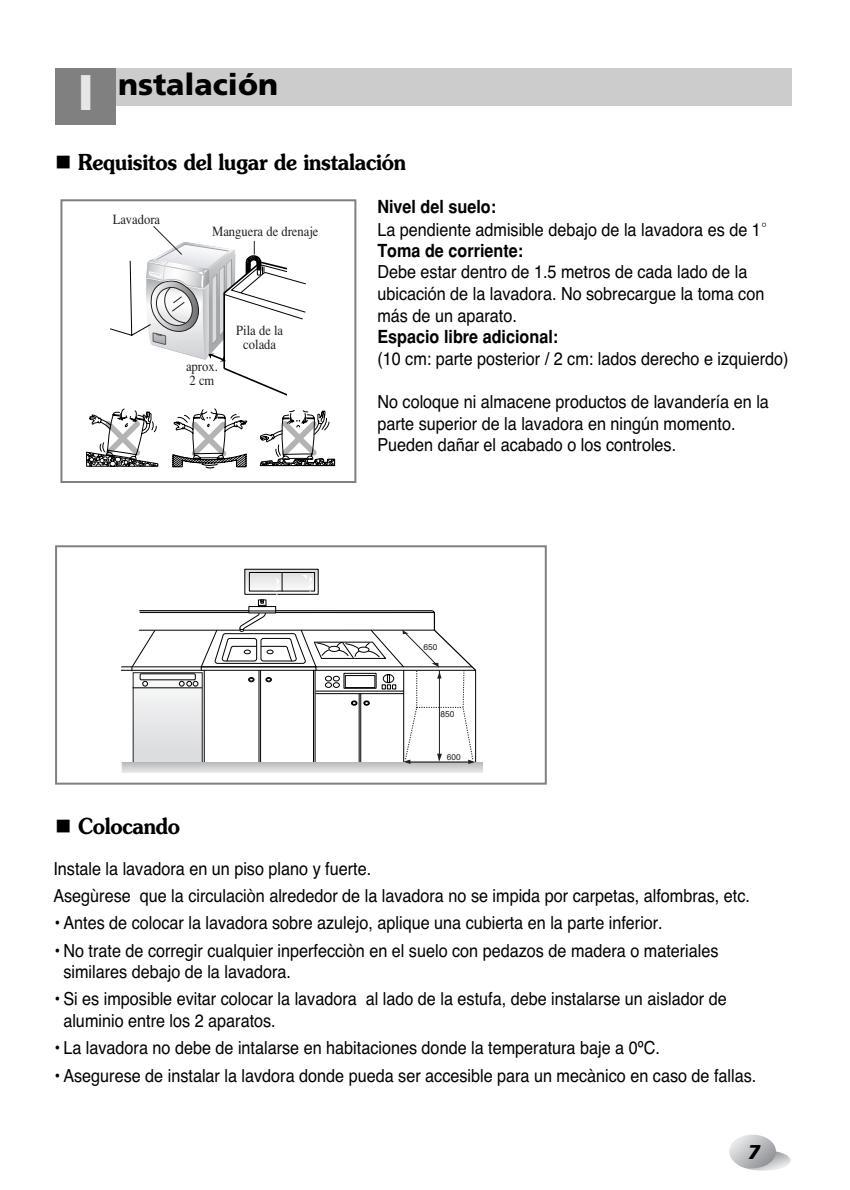
<style>
.page{position:relative;width:850px;height:1190px;background:#fff}
.page>*{position:absolute;margin:0;border:0;box-sizing:border-box;transform-origin:0 0}
.t1{font:900 50px "Frutiger";color:#e6e6e6}
.t2{font:900 30px "Frutiger";color:#000}
.t3{font:600 22px "Souvenir";letter-spacing:-.015em;color:#000;scale:.9 1}
.t4{font:italic 900 20px "Frutiger";color:#000}
.t5{font:18px/21.6px "Helvetica";color:#000;scale:.9 1}
.t6{font:700 18px "Helvetica";color:#000;scale:.9 1}
.t7{font:14px/14px "Times";color:#231f20;text-align:center;scale:.9 1}
.t8{font:8.4px "Helvetica";color:#231f20}
.s1{font-weight:700}
.s2{font-family:"HY Go Thic";font-weight:500}
.s3{font-family:"Arial"}
</style>
<div class="page">
<svg style="left:736px;top:1150px;width:55px;height:21px"></svg>
<svg style="left:729px;top:1135px;width:47px;height:33px"></svg>
<div style="left:56px;top:68px;width:736px;height:37px;background:#ccc"></div>
<div style="left:56px;top:68px;width:60px;height:57px;background:#808080"></div>
<svg style="left:86px;top:408px;width:72px;height:59px"></svg>
<svg style="left:172px;top:408px;width:75px;height:61px"></svg>
<svg style="left:259px;top:410px;width:77px;height:57px"></svg>
<svg style="left:110px;top:226px;width:196px;height:170px"></svg>
<div style="left:60px;top:199px;width:296px;height:284px;border:2px solid #808080"></div>
<div style="left:55px;top:545px;width:492px;height:240px;border:2px solid #808080"></div>
<img style="left:247px;top:571px;width:69px;height:2px">
<div style="left:245px;top:569px;width:73px;height:26px;border:1px solid #000"></div>
<div style="left:249px;top:572px;width:66px;height:19px;border:1px solid #000"></div>
<svg style="left:120px;top:573px;width:357px;height:200px"></svg>
<h1 class="t1" style="left:78px;top:72px;width:18px">I</h1>
<h2 class="t2" style="left:118px;top:72px;width:162px">nstalación</h2>
<p class="t3" style="left:78px;top:154px;width:366px">Requisitos del lugar de instalación</p>
<p class="t7" style="left:113px;top:214px;width:54px">Lavadora</p>
<p class="t7" style="left:212px;top:226px;width:120px">Manguera de drenaje</p>
<p class="t7" style="left:186px;top:361px;width:37px;text-align:left">aprox.<br>2 cm</p>
<p class="t7" style="left:236px;top:324px;width:54px">Pila de la colada</p>
<p class="t5" style="left:377px;top:197px;width:446px;line-height:23.2px"><span class="s1">Nivel del suelo:<br></span>La pendiente admisible debajo de la lavadora es de 1<span class="s2">°</span></p>
<p class="t6" style="left:377px;top:244px;width:164px">Toma de corriente:</p>
<p class="t5" style="left:377px;top:263px;width:432px">Debe estar dentro de 1.5 metros de cada lado de la ubicación de la lavadora. No sobrecargue la toma con más de un aparato.</p>
<p class="t6" style="left:377px;top:330px;width:203px">Espacio libre adicional:</p>
<p class="t5" style="left:377px;top:349px;width:458px">(10 cm: parte posterior / 2 cm: lados derecho e izquierdo)</p>
<p class="t5" style="left:377px;top:393px;width:437px">No coloque ni almacene productos de lavandería en la parte superior de la lavadora en ningún momento.<br>Pueden dañar el acabado o los controles.</p>
<p class="t3" style="left:78px;top:817px;width:115px">Colocando</p>
<p class="t8" style="left:424px;top:644px;width:16px">650</p>
<p class="t8" style="left:440px;top:711px;width:16px">850</p>
<p class="t8" style="left:447px;top:754px;width:16px">600</p>
<p class="t5" style="left:53px;top:857px;width:775px;line-height:27.2px">Instale la lavadora en un piso plano y fuerte.<br>Asegùrese que la circulaciòn alrededor de la lavadora no se impida por carpetas, alfombras, etc.</p>
<p class="t5" style="left:53px;top:914px;width:679px">• Antes de colocar la lavadora sobre azulejo, aplique una cubierta en la parte inferior.</p>
<p class="t5" style="left:63px;top:941px;width:730px;text-indent:-10px">• No trate de corregir cualquier inperfecciòn en el suelo con pedazos de madera o materiales similares debajo de la lavadora.</p>
<p class="t5" style="left:63px;top:990px;width:739px;text-indent:-10px">• Si es imposible evitar colocar la lavadora al lado de la estufa, debe instalarse un aislador de aluminio entre los 2 aparatos.</p>
<p class="t5" style="left:53px;top:1039px;width:675px">• La lavadora no debe de intalarse en habitaciones donde la temperatura baje a 0<span class="s3">º</span>C.</p>
<p class="t5" style="left:53px;top:1066px;width:783px">• Asegurese de instalar la lavdora donde pueda ser accesible para un mecànico en caso de fallas.</p>
<p class="t4" style="left:748px;top:1144px;width:14px">7</p>
</div>
